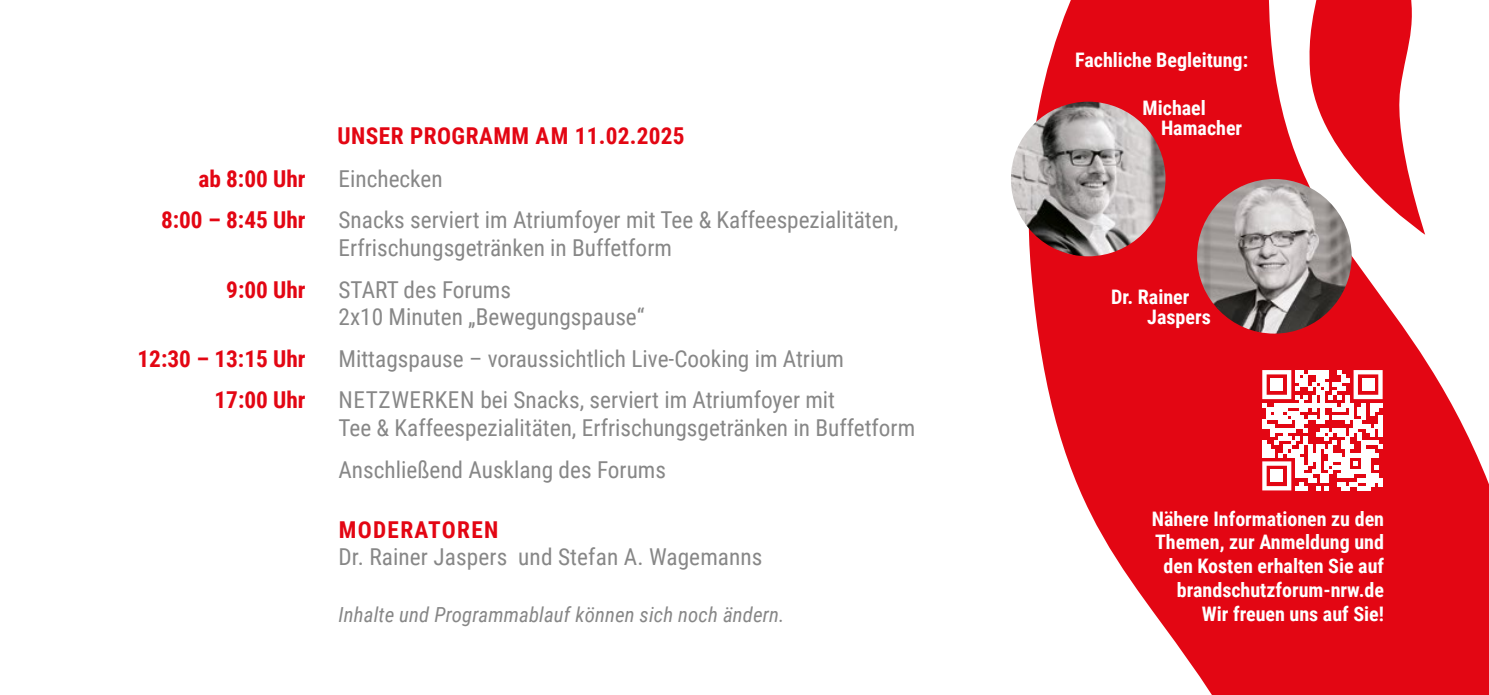
<style>
.page{position:relative;width:1489px;height:695px;background:#fff}
.page>*{position:absolute;margin:0;border:0;box-sizing:border-box;transform-origin:0 0}
.t1{font:23.25px/41.8px "Roboto Condensed";color:#878787}
.t2{font:700 23.25px/41.8px "Roboto Condensed";letter-spacing:.01em;color:#e30613;text-align:right}
.t3{font:700 23.25px "Roboto Condensed";letter-spacing:.055em;color:#e30613}
.t4{font:italic 20.75px "Roboto Condensed";letter-spacing:.005em;color:#878787}
.t5{font:700 20px/23.8px "Roboto Condensed";color:#fff}
</style>
<div class="page">
<svg style="left:1028px;top:0;width:460px;height:694px;fill:#e30613"></svg>
<svg style="left:1274px;top:0;width:150px;height:235px"></svg>
<svg style="left:1262px;top:370px;width:120px;height:120px"></svg>
<div style="left:1270px;top:378px;width:12px;height:13px;background:#fff"></div>
<div style="left:1361px;top:378px;width:13px;height:13px;background:#fff"></div>
<div style="left:1270px;top:469px;width:12px;height:13px;background:#fff"></div>
<img style="left:1010px;top:102px;width:155px;height:154px;border-radius:77px">
<img style="left:1196px;top:179px;width:155px;height:154px;border-radius:77px">
<p class="t2" style="left:161px;top:157px;width:146px">ab 8:00 Uhr<br>8:00 – 8:45 Uhr</p>
<p class="t2" style="left:226px;top:267px;width:81px">9:00 Uhr</p>
<p class="t2" style="left:137px;top:337px;width:170px">12:30 – 13:15 Uhr<br>17:00 Uhr</p>
<p class="t2" style="left:337px;top:114px;width:348px">UNSER PROGRAMM AM 11.02.2025</p>
<p class="t1" style="left:338px;top:156px;width:561px">Einchecken<br>Snacks serviert im Atriumfoyer mit Tee &amp; Kaffeespezialitäten,</p>
<p class="t1" style="left:338px;top:226px;width:335px">Erfrischungsgetränken in Buffetform<br>START des Forums</p>
<p class="t1" style="left:338px;top:295px;width:507px">2x10 Minuten „Bewegungspause“<br>Mittagspause – voraussichtlich Live-Cooking im Atrium<br>NETZWERKEN bei Snacks, serviert im Atriumfoyer mit</p>
<p class="t1" style="left:338px;top:406px;width:578px">Tee &amp; Kaffeespezialitäten, Erfrischungsgetränken in Buffetform<br>Anschließend Ausklang des Forums</p>
<p class="t3" style="left:339px;top:513px;width:161px">MODERATOREN</p>
<p class="t1" style="left:338px;top:535px;width:425px">Dr. Rainer Jaspers und Stefan A. Wagemanns</p>
<p class="t4" style="left:338px;top:600px;width:447px">Inhalte und Programmablauf können sich noch ändern.</p>
<p class="t5" style="left:1075px;top:47px;width:174px">Fachliche Begleitung:</p>
<p class="t5" style="left:1160px;top:97px;width:83px;line-height:20px;text-indent:-18px">Michael<br>Hamacher</p>
<p class="t5" style="left:1147px;top:286px;width:65px;line-height:20px;text-indent:-36px">Dr. Rainer<br>Jaspers</p>
<p class="t5" style="left:1151px;top:506px;width:234px;text-align:right">Nähere Informationen zu den<br>Themen, zur Anmeldung und den Kosten erhalten Sie auf brandschutzforum-nrw.de<br>Wir freuen uns auf Sie!</p>
</div>
